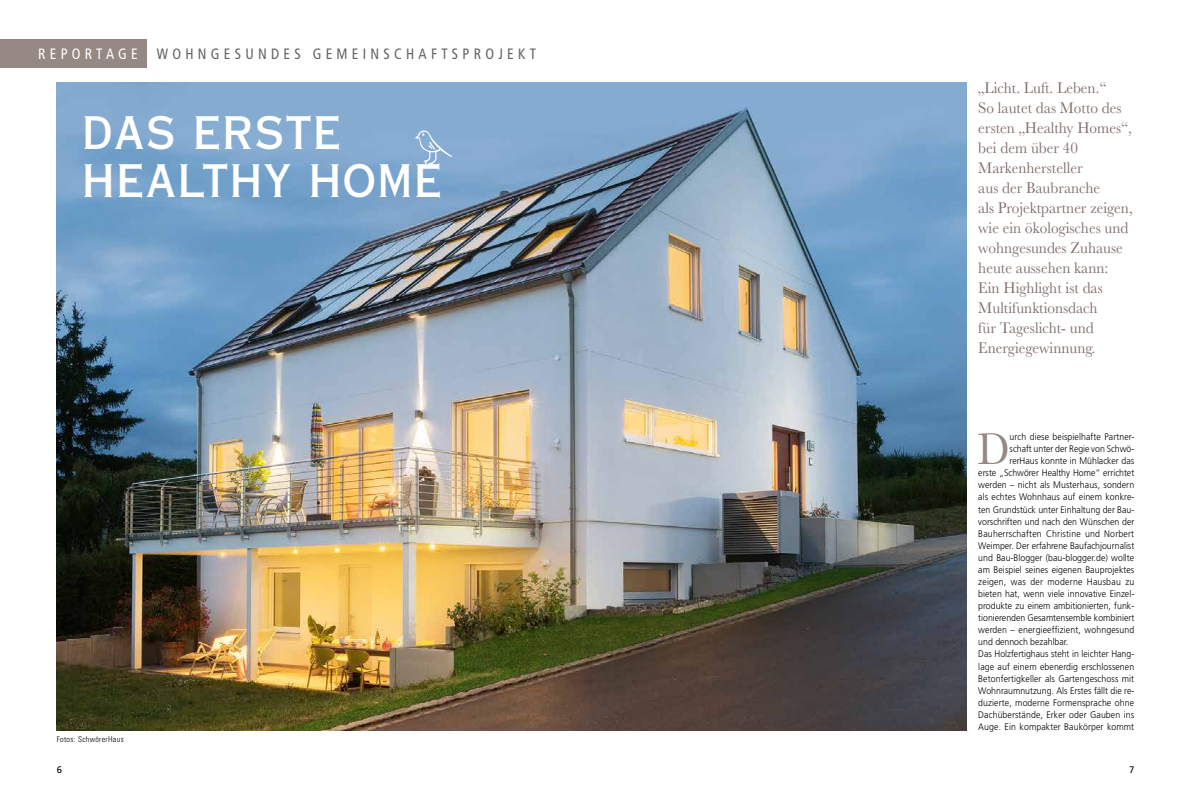
<style>
.page{position:relative;width:1191px;height:794px;background:#fff}
.page>*{position:absolute;margin:0;border:0;box-sizing:border-box;transform-origin:0 0}
.t1{font:46px "Baskerville";color:#968883;scale:.92 1}
.t2{font:45px/48px "Copperplate Thirty AB";letter-spacing:.04em;color:#fff}
.t3{font:16px/20px "Baskerville";color:#806f6a;scale:.95 1}
.t4{font:condensed 15px "Frutiger";letter-spacing:.3em;color:#646363;scale:.95 1}
.t5{font:condensed 15px "Frutiger";letter-spacing:.3em;color:#fff;scale:.95 1}
.t6{font:300 9.5px "Frutiger";letter-spacing:.005em;color:#000;scale:.92 1}
.t7{font:300 9.5px "Frutiger";letter-spacing:.025em;color:#000;scale:.92 1}
.t8{font:9.5px "Frutiger";color:#000}
.t9{font:300 condensed 8px "Univers";letter-spacing:.04em;color:#000}
</style>
<div class="page">
<img style="left:57px;top:82px;width:910px;height:648px">
<div style="left:0;top:40px;width:147px;height:28px;background:#968883"></div>
<svg style="left:415px;top:131px;width:37px;height:35px"></svg>
<h3 class="t5" style="left:38px;top:45px;width:106px">REPORTAGE</h3>
<h3 class="t4" style="left:157px;top:45px;width:401px">WOHNGESUNDES GEMEINSCHAFTSPROJEKT</h3>
<h2 class="t2" style="left:82px;top:108px;width:361px">DAS ERSTE<br>HEALTHY HOME</h2>
<p class="t9" style="left:57px;top:734px;width:69px">Fotos: SchwörerHaus</p>
<p class="t3" style="left:978px;top:78px;width:164px">„Licht. Luft. Leben.“<br>So lautet das Motto des ersten „Healthy Homes“, bei dem über 40<br>Markenhersteller<br>aus der Baubranche<br>als Projektpartner zeigen, wie ein ökologisches und wohngesundes Zuhause heute aussehen kann:<br>Ein Highlight ist das<br>Multifunktionsdach<br>für Tageslicht- und<br>Energiegewinnung.</p>
<h1 class="t1" style="left:977px;top:420px;width:36px">D</h1>
<p class="t6" style="left:1009px;top:431px;width:137px">urch diese beispielhafte Partner-</p>
<p class="t6" style="left:1009px;top:443px;width:137px">schaft unter der Regie von Schwö-</p>
<p class="t6" style="left:1009px;top:455px;width:137px">rerHaus konnte in Mühlacker das</p>
<p class="t6" style="left:978px;top:467px;width:171px">erste „Schwörer Healthy Home“ errichtet</p>
<p class="t6" style="left:978px;top:480px;width:171px">werden – nicht als Musterhaus, sondern</p>
<p class="t6" style="left:978px;top:492px;width:171px">als echtes Wohnhaus auf einem konkre-</p>
<p class="t6" style="left:978px;top:504px;width:171px">ten Grundstück unter Einhaltung der Bau-</p>
<p class="t6" style="left:978px;top:516px;width:171px">vorschriften und nach den Wünschen der</p>
<p class="t7" style="left:978px;top:528px;width:171px">Bauherrschaften Christine und Norbert</p>
<p class="t6" style="left:978px;top:540px;width:171px">Weimper. Der erfahrene Baufachjournalist</p>
<p class="t6" style="left:978px;top:552px;width:171px">und Bau-Blogger (bau-blogger.de) wollte</p>
<p class="t6" style="left:978px;top:564px;width:171px">am Beispiel seines eigenen Bauprojektes</p>
<p class="t7" style="left:978px;top:576px;width:171px">zeigen, was der moderne Hausbau zu</p>
<p class="t6" style="left:978px;top:588px;width:171px">bieten hat, wenn viele innovative Einzel-</p>
<p class="t6" style="left:978px;top:600px;width:171px">produkte zu einem ambitionierten, funk-</p>
<p class="t6" style="left:978px;top:612px;width:171px">tionierenden Gesamtensemble kombiniert</p>
<p class="t6" style="left:978px;top:624px;width:171px">werden – energieeffizient, wohngesund</p>
<p class="t6" style="left:978px;top:637px;width:99px">und dennoch bezahlbar.</p>
<p class="t6" style="left:978px;top:649px;width:171px">Das Holzfertighaus steht in leichter Hang-</p>
<p class="t6" style="left:978px;top:661px;width:171px">lage auf einem ebenerdig erschlossenen</p>
<p class="t6" style="left:978px;top:673px;width:171px">Betonfertigkeller als Gartengeschoss mit</p>
<p class="t6" style="left:978px;top:685px;width:171px">Wohnraumnutzung. Als Erstes fällt die re-</p>
<p class="t6" style="left:978px;top:697px;width:171px">duzierte, moderne Formensprache ohne</p>
<p class="t6" style="left:978px;top:709px;width:171px">Dachüberstände, Erker oder Gauben ins</p>
<p class="t6" style="left:978px;top:721px;width:171px">Auge. Ein kompakter Baukörper kommt</p>
<p class="t8" style="left:57px;top:764px;width:7px">6</p>
<p class="t8" style="left:1129px;top:764px;width:7px">7</p>
</div>
